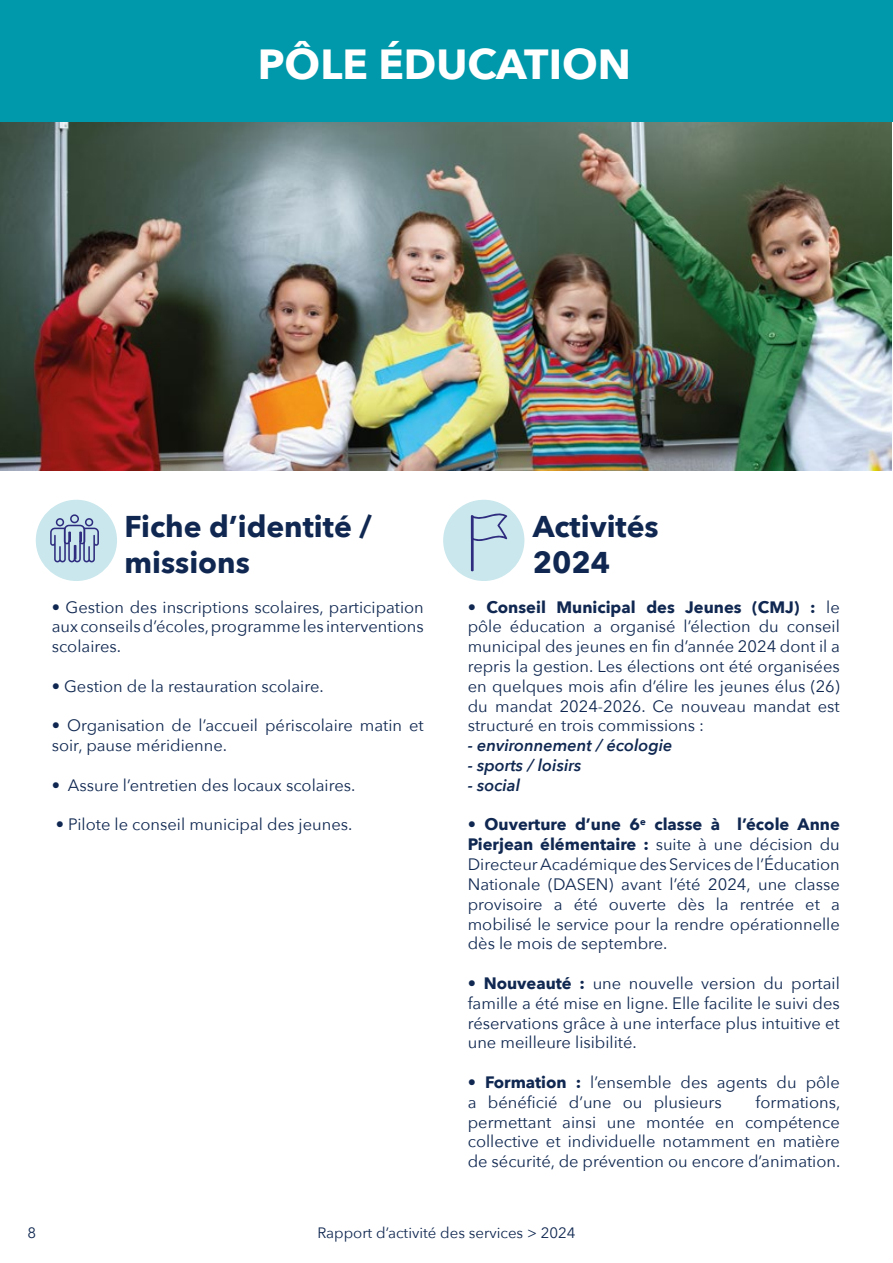
<style>
.page{position:relative;width:893px;height:1263px;background:#fff}
.page>*{position:absolute;margin:0;border:0;box-sizing:border-box;transform-origin:0 0}
.t1{font:700 42px "Avenir Next";color:#fff}
.t2{font:700 30px/36px "Avenir Next";color:#102851}
.t3{font:16.5px/19.8px "Avenir Next";color:#102851;text-align:justify}
.t4{font:italic 600 16.5px "Avenir Next";color:#102851}
.t5{font:15px "Avenir Next";color:#102851}
.s1{font-weight:700}
</style>
<div class="page">
<div style="left:36px;top:500px;width:81px;height:81px;background:#c9e7ec;border-radius:50%"></div>
<img style="left:0;top:121px;width:891px;height:349px">
<div style="left:0;top:0;width:893px;height:121px;background:#0099ab"></div>
<svg style="left:50px;top:514px;width:49px;height:48px"></svg>
<div style="left:443px;top:500px;width:81px;height:81px;background:#c9e7ec;border-radius:50%"></div>
<svg style="left:474px;top:513px;width:33px;height:28px"></svg>
<hr style="left:471px;top:515px;width:3px;height:56px;background:#2e2c7e">
<h1 class="t1" style="left:258px;top:28px;width:375px">PÔLE ÉDUCATION</h1>
<h2 class="t2" style="left:124px;top:508px;width:249px">Fiche d’identité / missions</h2>
<p class="t3" style="left:52px;top:596px;width:374px">• Gestion des inscriptions scolaires, participation aux conseils d’écoles, programme les interventions scolaires.</p>
<p class="t3" style="left:52px;top:675px;width:273px">• Gestion de la restauration scolaire.</p>
<p class="t3" style="left:52px;top:715px;width:374px">• Organisation de l’accueil périscolaire matin et soir, pause méridienne.</p>
<p class="t3" style="left:52px;top:774px;width:305px">• Assure l’entretien des locaux scolaires.</p>
<p class="t3" style="left:56px;top:814px;width:298px">• Pilote le conseil municipal des jeunes.</p>
<h2 class="t2" style="left:533px;top:508px;width:128px">Activités<br>2024</h2>
<p class="t3" style="left:468px;top:596px;width:374px"><span class="s1">• Conseil Municipal des Jeunes (CMJ) :</span> le pôle éducation a organisé l’élection du conseil municipal des jeunes en fin d’année 2024 dont il a repris la gestion. Les élections ont été organisées en quelques mois afin d’élire les jeunes élus (26) du mandat 2024-2026. Ce nouveau mandat est structuré en trois commissions :</p>
<p class="t4" style="left:468px;top:731px;width:206px">- environnement / écologie</p>
<p class="t4" style="left:468px;top:751px;width:115px">- sports / loisirs</p>
<p class="t4" style="left:468px;top:771px;width:54px">- social</p>
<p class="t3" style="left:468px;top:814px;width:374px">• <span class="s1">Ouverture d’une 6</span><sup>e</sup> <span class="s1">classe à l’école Anne Pierjean élémentaire :</span> suite à une décision du Directeur Académique des Services de l’Éducation Nationale (DASEN) avant l’été 2024, une classe provisoire a été ouverte dès la rentrée et a mobilisé le service pour la rendre opérationnelle dès le mois de septembre.</p>
<p class="t3" style="left:468px;top:972px;width:374px"><span class="s1">• Nouveauté :</span> une nouvelle version du portail famille a été mise en ligne. Elle facilite le suivi des réservations grâce à une interface plus intuitive et une meilleure lisibilité.</p>
<p class="t3" style="left:468px;top:1071px;width:374px"><span class="s1">• Formation :</span> l’ensemble des agents du pôle a bénéficié d’une ou plusieurs</p>
<p class="t3" style="left:468px;top:1091px;width:374px;text-indent:288px">formations, permettant ainsi une montée en compétence collective et individuelle notamment en matière de sécurité, de prévention ou encore d’animation.</p>
<p class="t5" style="left:28px;top:1220px;width:10px">8</p>
<p class="t5" style="left:317px;top:1220px;width:260px">Rapport d’activité des services &gt; 2024</p>
</div>
